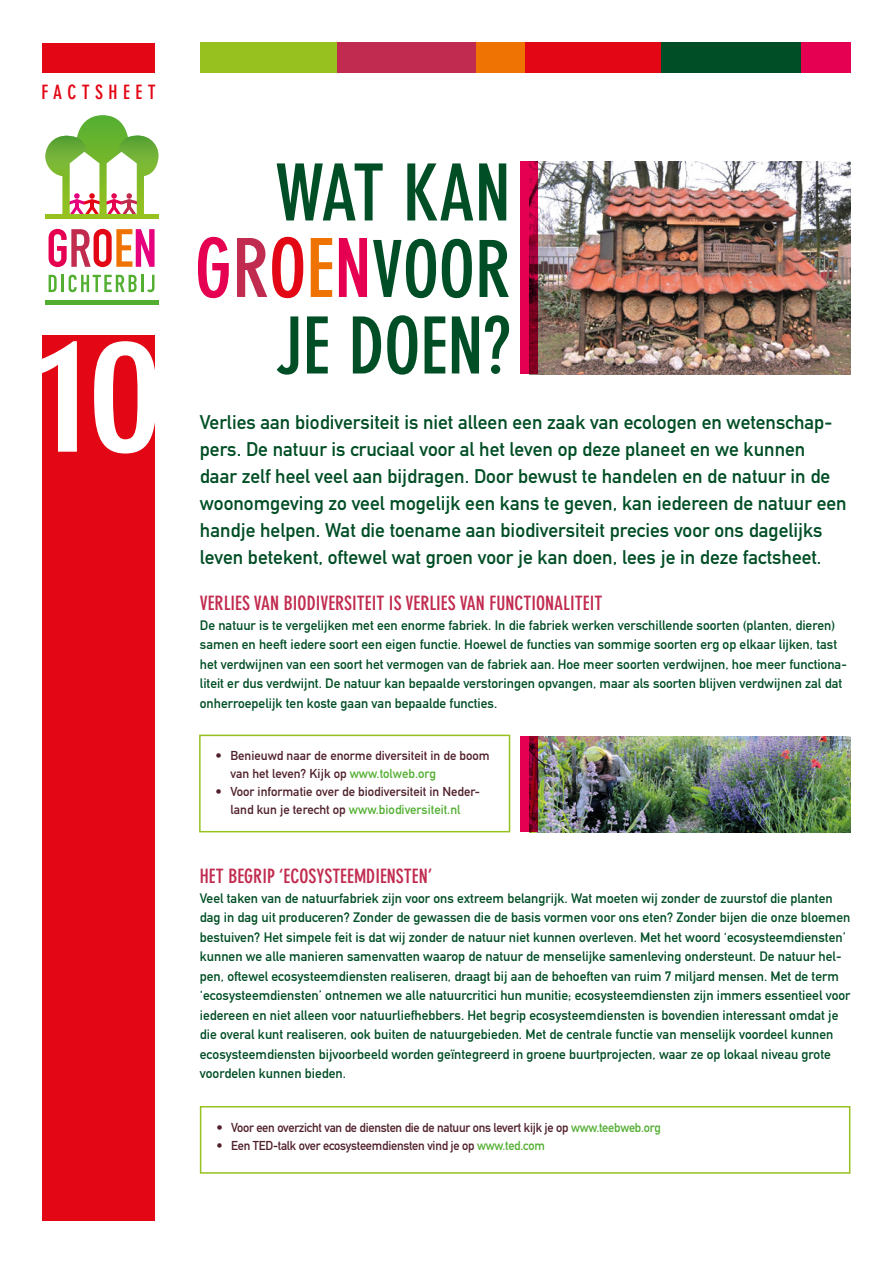
<style>
.page{position:relative;width:893px;height:1263px;background:#fff}
.page>*{position:absolute;margin:0;border:0;box-sizing:border-box;transform-origin:0 0}
.t1{font:700 condensed 154.5px "DIN Neuzeit Grotesk Std";color:#fff;scale:1.2 1}
.t2{font:700 condensed 77.4px/76.5px "DIN Neuzeit Grotesk Std";color:#004e25;text-align:right}
.Inleiding_donkergroe{font:19.5px/27px "DIN Mittelschrift Std";color:#004e25}
.Kop_rood{font:700 condensed 19.5px "DIN Neuzeit Grotesk Std";color:#c12b4f}
.t3{font:700 condensed 19.5px "DIN Neuzeit Grotesk Std";letter-spacing:.28em;color:#e30614}
.Body_donkergroen{font:13.5px/19.5px "DIN Mittelschrift Std";color:#004e25}
.Kader_Body{font:12.75px/18px "DIN Mittelschrift Std";color:#50202b}
.Kader_Body-2{font:12.75px "DIN Mittelschrift Std";letter-spacing:-.02em;color:#50202b}
.s1{font-size:80.1px;color:#e50051}
.s2{font-size:80.1px;color:#c12b4f}
.s3{font-size:80.1px;color:#e30614}
.s4{font-size:80.1px;color:#ee7303}
.s5{color:#53af32}
</style>
<div class="page">
<div style="left:199px;top:735px;width:311px;height:97px;border:2px solid #96c11f"></div>
<img style="left:538px;top:162px;width:312px;height:212px">
<svg style="left:521px;top:162px;width:17px;height:212px;background:#b8003e"></svg>
<div style="left:526px;top:43px;width:320px;height:30px;background:#004e25"></div>
<div style="left:201px;top:43px;width:320px;height:30px;background:#c12b4f"></div>
<div style="left:801px;top:43px;width:49px;height:30px;background:#e50051"></div>
<div style="left:476px;top:43px;width:50px;height:30px;background:#ee7303"></div>
<div style="left:526px;top:43px;width:135px;height:30px;background:#e30614"></div>
<div style="left:200px;top:43px;width:136px;height:30px;background:#96c11f"></div>
<div style="left:43px;top:43px;width:112px;height:1177px;background:#e30614"></div>
<div style="left:0;top:73px;width:200px;height:262px;background:#fff"></div>
<svg style="left:49px;top:229px;width:106px;height:38px"></svg>
<svg style="left:49px;top:275px;width:8px;height:17px"></svg>
<hr style="left:61px;top:275px;width:3px;height:17px;background:#53af32">
<svg style="left:69px;top:275px;width:68px;height:17px"></svg>
<hr style="left:141px;top:275px;width:3px;height:17px;background:#53af32">
<svg style="left:147px;top:275px;width:7px;height:17px"></svg>
<div style="left:45px;top:214px;width:113px;height:5px;background:#96c11f"></div>
<svg style="left:45px;top:115px;width:114px;height:101px"></svg>
<div style="left:45px;top:300px;width:113px;height:5px;background:#53af32"></div>
<div style="left:200px;top:1106px;width:650px;height:68px;border:2px solid #96c11f"></div>
<img style="left:538px;top:737px;width:312px;height:95px">
<svg style="left:521px;top:737px;width:17px;height:95px;background:#ac0036"></svg>
<p class="t3" style="left:41px;top:81px;width:116px">FACTSHEET</p>
<p class="t1" style="left:37px;top:307px;width:106px">10</p>
<p class="t2" style="left:195px;top:156px;width:317px">WAT KAN<br><span class="s1">G</span><span class="s2">R</span><span class="s3">O</span><span class="s4">E</span><span class="s1">N</span>VOOR<br>JE DOEN?</p>
<p class="Inleiding_donkergroe" style="left:200px;top:408px;width:648px">Verlies aan biodiversiteit is niet alleen een zaak van ecologen en wetenschap&shy;pers. De natuur is cruciaal voor al het leven op deze planeet en we kunnen daar zelf heel veel aan bijdragen. Door bewust te handelen en de natuur in de woonomgeving zo veel mogelijk een kans te geven, kan iedereen de natuur een handje helpen. Wat die toename aan biodiversiteit precies voor ons dagelijks leven betekent, oftewel wat groen voor je kan doen, lees je in deze factsheet.</p>
<p class="Kop_rood" style="left:200px;top:592px;width:404px">VERLIES VAN BIODIVERSITEIT IS VERLIES VAN FUNCTIONALITEIT</p>
<p class="Body_donkergroen" style="left:200px;top:615px;width:648px">De natuur is te vergelijken met een enorme fabriek. In die fabriek werken verschillende soorten (planten, dieren) samen en heeft iedere soort een eigen functie. Hoewel de functies van sommige soorten erg op elkaar lijken, tast het verdwijnen van een soort het vermogen van de fabriek aan. Hoe meer soorten verdwijnen, hoe meer functiona&shy;liteit er dus verdwijnt. De natuur kan bepaalde verstoringen opvangen, maar als soorten blijven verdwijnen zal dat onherroepelijk ten koste gaan van bepaalde functies.</p>
<p class="Kader_Body" style="left:230px;top:747px;width:261px;text-indent:-15px">• Benieuwd naar de enorme diversiteit in de boom van het leven? Kijk op <span class="s5">www.tolweb.org</span></p>
<p class="Kader_Body" style="left:216px;top:783px;width:266px;text-align:center">• Voor informatie over de biodiversiteit in Neder&shy;land kun je terecht op <span class="s5">www.biodiversiteit.nl</span></p>
<p class="Kop_rood" style="left:200px;top:865px;width:234px">HET BEGRIP ‘ECOSYSTEEMDIENSTEN’</p>
<p class="Body_donkergroen" style="left:200px;top:888px;width:652px">Veel taken van de natuurfabriek zijn voor ons extreem belangrijk. Wat moeten wij zonder de zuurstof die planten dag in dag uit produceren? Zonder de gewassen die de basis vormen voor ons eten? Zonder bijen die onze bloemen bestuiven? Het simpele feit is dat wij zonder de natuur niet kunnen overleven. Met het woord ‘ecosysteemdiensten’ kunnen we alle manieren samenvatten waarop de natuur de menselijke samenleving ondersteunt. De natuur hel&shy;pen, oftewel ecosysteemdiensten realiseren, draagt bij aan de behoeften van ruim 7 miljard mensen. Met de term ‘ecosysteemdiensten’ ontnemen we alle natuurcritici hun munitie; ecosysteemdiensten zijn immers essentieel voor iedereen en niet alleen voor natuurliefhebbers. Het begrip ecosysteemdiensten is bovendien interessant omdat je die overal kunt realiseren, ook buiten de natuurgebieden. Met de centrale functie van menselijk voordeel kunnen ecosysteemdiensten bijvoorbeeld worden geïntegreerd in groene buurtprojecten, waar ze op lokaal niveau grote voordelen kunnen bieden.</p>
<p class="Kader_Body-2" style="left:216px;top:1119px;width:446px">• Voor een overzicht van de diensten die de natuur ons levert kijk je op <span class="s5">www.teebweb.org</span></p>
<p class="Kader_Body-2" style="left:216px;top:1137px;width:330px">• Een TED-talk over ecosysteemdiensten vind je op <span class="s5">www.ted.com</span></p>
</div>
